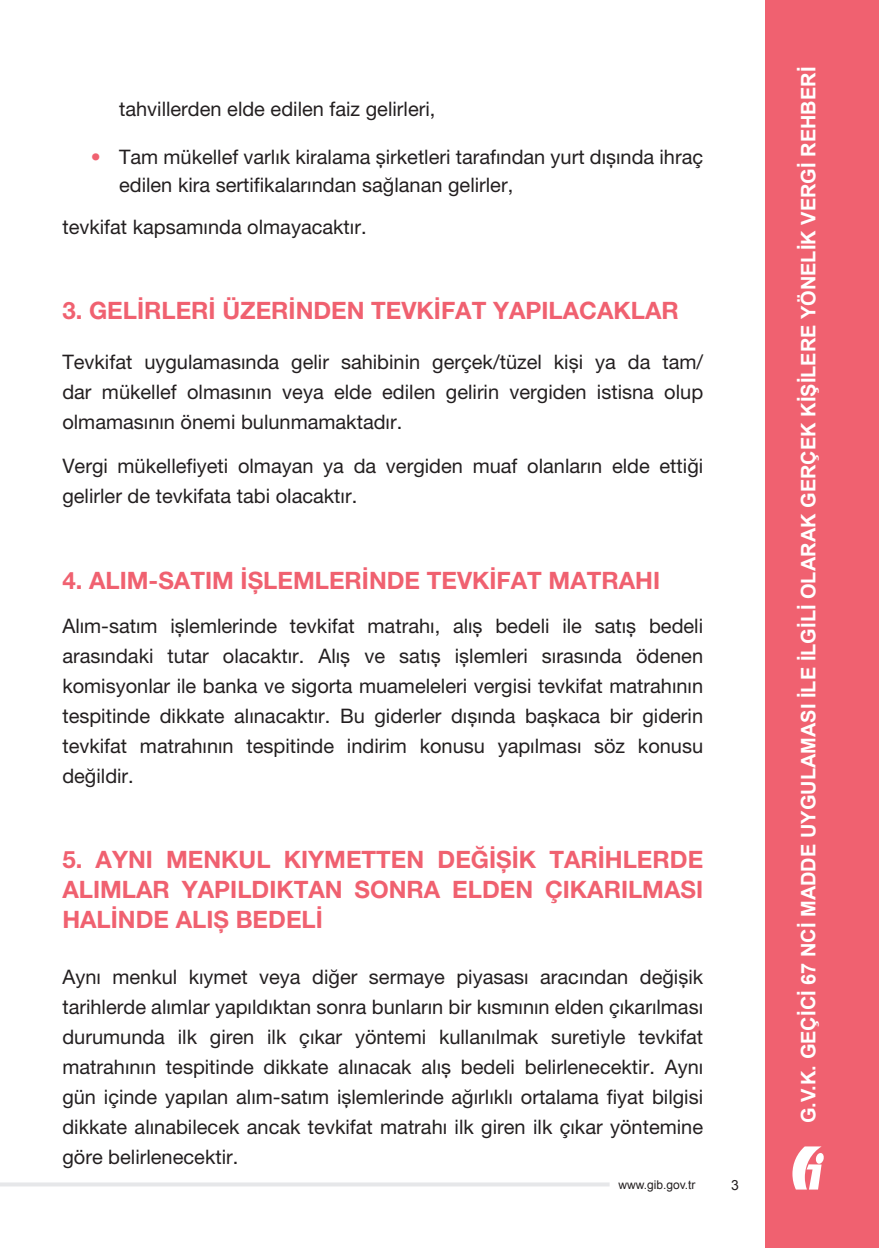
<style>
.page{position:relative;width:879px;height:1248px;background:#fff}
.page>*{position:absolute;margin:0;border:0;box-sizing:border-box;transform-origin:0 0}
.Ana_Baslik{font:700 24px/30px "Helvetica Neue LT Pro";color:#f06170;text-align:justify}
.ic_metin{font:20px/30px "Helvetica Neue LT Pro";color:#231f20;text-align:justify}
.t1{font:700 20px "Arial";color:#fff}
.t2{font:14px "Arial";color:#231f20}
.t3{font:12px "Arial";color:#231f20}
.s1{color:#f06170}
</style>
<div class="page">
<hr style="left:0;top:1182px;width:609px;height:4px;background:#e6e7e9">
<div style="left:765px;top:0;width:114px;height:1247px;background:#f06170"></div>
<svg style="left:792px;top:1146px;width:32px;height:43px"></svg>
<p class="ic_metin" style="left:119px;top:94px;width:318px">tahvillerden elde edilen faiz gelirleri,</p>
<p class="ic_metin" style="left:119px;top:143px;width:585px;line-height:28px;text-indent:-28px"><span class="s1">•</span> Tam mükellef varlık kiralama şirketleri tarafından yurt dışında ihraç edilen kira sertifikalarından sağlanan gelirler,</p>
<p class="ic_metin" style="left:62px;top:212px;width:306px">tevkifat kapsamında olmayacaktır.</p>
<p class="Ana_Baslik" style="left:62px;top:295px;width:618px">3. GELİRLERİ ÜZERİNDEN TEVKİFAT YAPILACAKLAR</p>
<p class="ic_metin" style="left:62px;top:346px;width:642px">Tevkifat uygulamasında gelir sahibinin gerçek/tüzel kişi ya da tam/ dar mükellef olmasının veya elde edilen gelirin vergiden istisna olup olmamasının önemi bulunmamaktadır.</p>
<p class="ic_metin" style="left:62px;top:450px;width:642px">Vergi mükellefiyeti olmayan ya da vergiden muaf olanların elde ettiği gelirler de tevkifata tabi olacaktır.</p>
<p class="Ana_Baslik" style="left:62px;top:564px;width:599px">4. ALIM-SATIM İŞLEMLERİNDE TEVKİFAT MATRAHI</p>
<p class="ic_metin" style="left:62px;top:610px;width:642px">Alım-satım işlemlerinde tevkifat matrahı, alış bedeli ile satış bedeli arasındaki tutar olacaktır. Alış ve satış işlemleri sırasında ödenen komisyonlar ile banka ve sigorta muameleleri vergisi tevkifat matrahının tespitinde dikkate alınacaktır. Bu giderler dışında başkaca bir giderin tevkifat matrahının tespitinde indirim konusu yapılması söz konusu değildir.</p>
<p class="Ana_Baslik" style="left:62px;top:844px;width:642px">5. AYNI MENKUL KIYMETTEN DEĞİŞİK TARİHLERDE ALIMLAR YAPILDIKTAN SONRA ELDEN ÇIKARILMASI HALİNDE ALIŞ BEDELİ</p>
<p class="ic_metin" style="left:62px;top:961px;width:642px">Aynı menkul kıymet veya diğer sermaye piyasası aracından değişik tarihlerde alımlar yapıldıktan sonra bunların bir kısmının elden çıkarılması durumunda ilk giren ilk çıkar yöntemi kullanılmak suretiyle tevkifat matrahının tespitinde dikkate alınacak alış bedeli belirlenecektir. Aynı gün içinde yapılan alım-satım işlemlerinde ağırlıklı ortalama fiyat bilgisi dikkate alınabilecek ancak tevkifat matrahı ilk giren ilk çıkar yöntemine göre belirlenecektir.</p>
<p class="t3" style="left:618px;top:1176px;width:79px">www.gib.gov.tr</p>
<p class="t2" style="left:731px;top:1175px;width:9px">3</p>
<p class="t1" style="left:795px;top:1123px;width:1057px;rotate:-90deg">G.V.K. GEÇİCİ 67 NCİ MADDE UYGULAMASI İLE İLGİLİ OLARAK GERÇEK KİŞİLERE YÖNELİK VERGİ REHBERİ</p>
</div>
